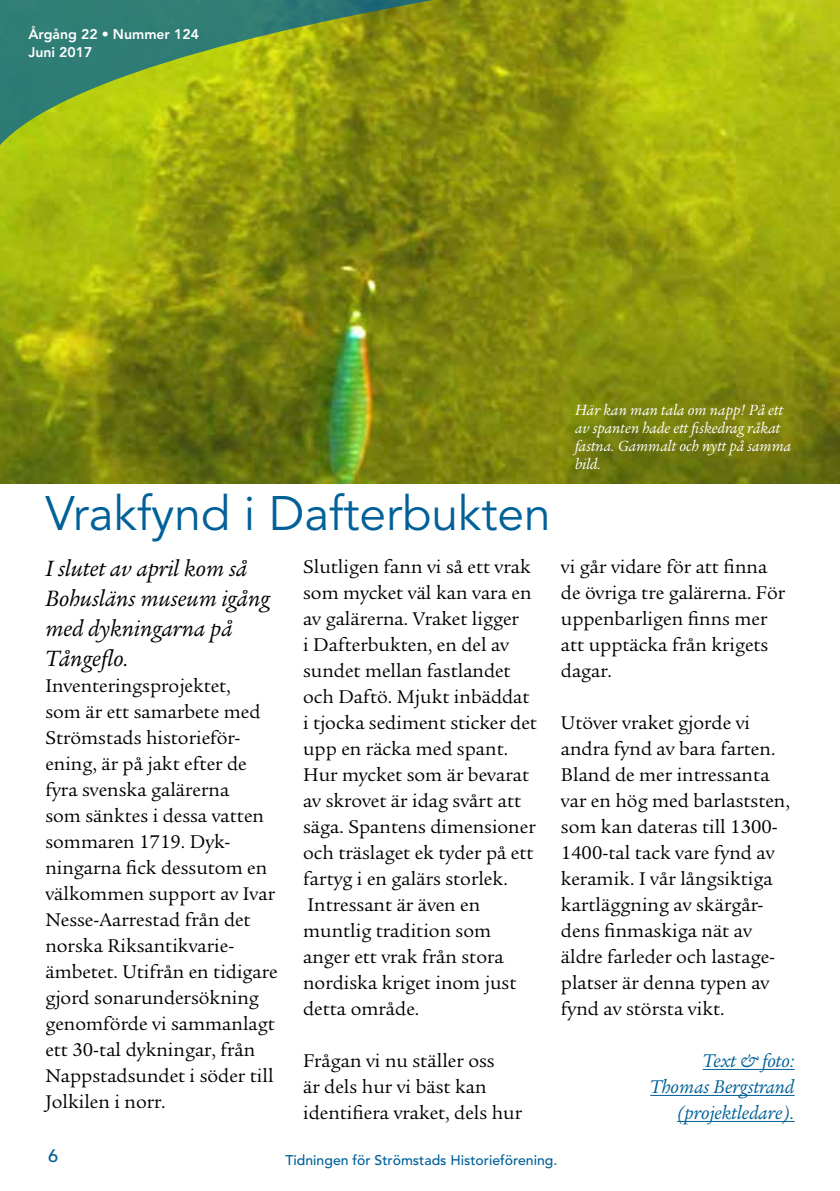
<style>
.page{position:relative;width:840px;height:1191px;background:#fff}
.page>*{position:absolute;margin:0;border:0;box-sizing:border-box;transform-origin:0 0}
.t1{font:48px "Avenir";color:#006098}
.t2{font:italic 24px/30px "Legacy Serif";color:#000}
.t3{font:20px/26px "Legacy Serif";color:#000}
.t4{font:italic 20px/26px "Legacy Serif";color:#006098;text-align:right}
.t5{font:500 18px "Avenir";color:#006098}
.t6{font:italic 16px/18px "Legacy Serif";color:#fff}
.t7{font:500 14px "Avenir";color:#006098}
.t8{font:800 14px/18px "Avenir";color:#fff}
</style>
<div class="page">
<img style="left:0;top:0;width:839px;height:483px">
<hr style="left:702px;top:1069px;width:92px;height:1px;background:#006098">
<hr style="left:650px;top:1095px;width:144px;height:1px;background:#006098">
<hr style="left:676px;top:1121px;width:118px;height:1px;background:#006098">
<svg style="left:0;top:0;width:824px;height:246px"></svg>
<p class="t8" style="left:28px;top:25px;width:172px">Årgång 22 • Nummer 124<br>Juni 2017</p>
<h1 class="t1" style="left:45px;top:486px;width:506px">Vrakfynd i Dafterbukten</h1>
<p class="t2" style="left:45px;top:554px;width:226px">I slutet av april kom så<br>Bohusläns museum igång med dykningarna på<br>Tångeflo.</p>
<p class="t3" style="left:45px;top:673px;width:234px">Inventeringsprojektet,<br>som är ett samarbete med<br>Strömstads historieför&shy;ening, är på jakt efter de fyra svenska galärerna<br>som sänktes i dessa vatten sommaren 1719. Dyk&shy;ningarna fick dessutom en välkommen support av Ivar<br>Nesse-Aarrestad från det norska Riksantikvarie&shy;ämbetet. Utifrån en tidigare gjord sonarundersökning genomförde vi sammanlagt ett 30-tal dykningar, från<br>Nappstadsundet i söder till<br>Jolkilen i norr.</p>
<p class="t3" style="left:303px;top:554px;width:235px">Slutligen fann vi så ett vrak som mycket väl kan vara en av galärerna. Vraket ligger<br>i Dafterbukten, en del av sundet mellan fastlandet och Daftö. Mjukt inbäddat i tjocka sediment sticker det upp en räcka med spant.<br>Hur mycket som är bevarat av skrovet är idag svårt att säga. Spantens dimensioner och träslaget ek tyder på ett fartyg i en galärs storlek.<br>Intressant är även en muntlig tradition som anger ett vrak från stora nordiska kriget inom just detta område.</p>
<p class="t3" style="left:303px;top:1048px;width:220px">Frågan vi nu ställer oss<br>är dels hur vi bäst kan identifiera vraket, dels hur</p>
<p class="t6" style="left:574px;top:401px;width:218px">Här kan man tala om napp! På ett av spanten hade ett fiskedrag råkat fastna. Gammalt och nytt på samma bild.</p>
<p class="t3" style="left:560px;top:554px;width:226px">vi går vidare för att finna de övriga tre galärerna. För uppenbarligen finns mer att upptäcka från krigets dagar.</p>
<p class="t3" style="left:560px;top:710px;width:230px">Utöver vraket gjorde vi andra fynd av bara farten.<br>Bland de mer intressanta var en hög med barlaststen, som kan dateras till 1300-<br>1400-tal tack vare fynd av keramik. I vår långsiktiga kartläggning av skärgår&shy;dens finmaskiga nät av äldre farleder och lastage&shy;platser är denna typen av fynd av största vikt.</p>
<p class="t4" style="left:650px;top:1048px;width:146px">Text &amp; foto:<br>Thomas Bergstrand (projektledare).</p>
<p class="t5" style="left:48px;top:1145px;width:12px">6</p>
<p class="t7" style="left:285px;top:1151px;width:273px">Tidningen för Strömstads Historieförening.</p>
</div>
